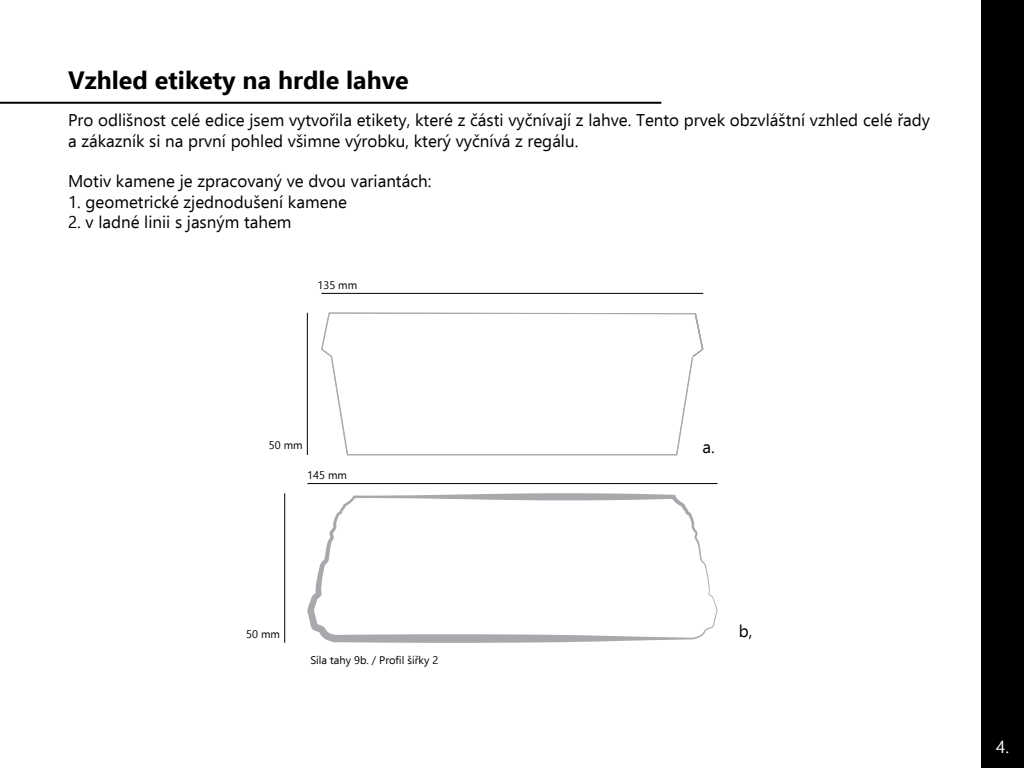
<style>
.page{position:relative;width:1024px;height:768px;background:#fff}
.page>*{position:absolute;margin:0;border:0;box-sizing:border-box;transform-origin:0 0}
.t1{font:700 25px "Ebrima";color:#000}
.t2{font:17px/20.4px "Ebrima";color:#000}
.t3{font:17px "Ebrima";color:#fff}
.t4{font:11px "Ebrima";color:#000}
</style>
<div class="page">
<div style="left:981px;top:0;width:43px;height:768px;background:#000"></div>
<hr style="left:0;top:102px;width:661px;height:2px;background:#000">
<svg style="left:307px;top:493px;width:411px;height:150px"></svg>
<svg style="left:321px;top:312px;width:382px;height:143px"></svg>
<hr style="left:321px;top:293px;width:382px;height:1px;background:#000">
<hr style="left:307px;top:483px;width:411px;height:1px;background:#000">
<hr style="left:307px;top:313px;width:1px;height:142px;background:#000">
<hr style="left:285px;top:493px;width:1px;height:150px;background:#000">
<h1 class="t1" style="left:68px;top:62px;width:342px">Vzhled etikety na hrdle lahve</h1>
<p class="t2" style="left:68px;top:110px;width:864px">Pro odlišnost celé edice jsem vytvořila etikety, které z části vyčnívají z lahve. Tento prvek obzvláštní vzhled celé řady a zákazník si na první pohled všimne výrobku, který vyčnívá z regálu.</p>
<p class="t2" style="left:68px;top:171px;width:365px">Motiv kamene je zpracovaný ve dvou variantách:</p>
<p class="t2" style="left:68px;top:191px;width:281px">1. geometrické zjednodušení kamene</p>
<p class="t2" style="left:68px;top:212px;width:225px">2. v ladné linii s jasným tahem</p>
<p class="t4" style="left:317px;top:277px;width:41px">135 mm</p>
<p class="t4" style="left:269px;top:437px;width:35px">50 mm</p>
<p class="t4" style="left:307px;top:467px;width:41px">145 mm</p>
<p class="t4" style="left:246px;top:627px;width:35px">50 mm</p>
<p class="t4" style="left:310px;top:652px;width:129px">Síla tahy 9b. / Profil šířky 2</p>
<p class="t2" style="left:703px;top:437px;width:14px">a.</p>
<p class="t2" style="left:739px;top:620px;width:15px">b,</p>
<p class="t3" style="left:996px;top:735px;width:14px">4.</p>
</div>
